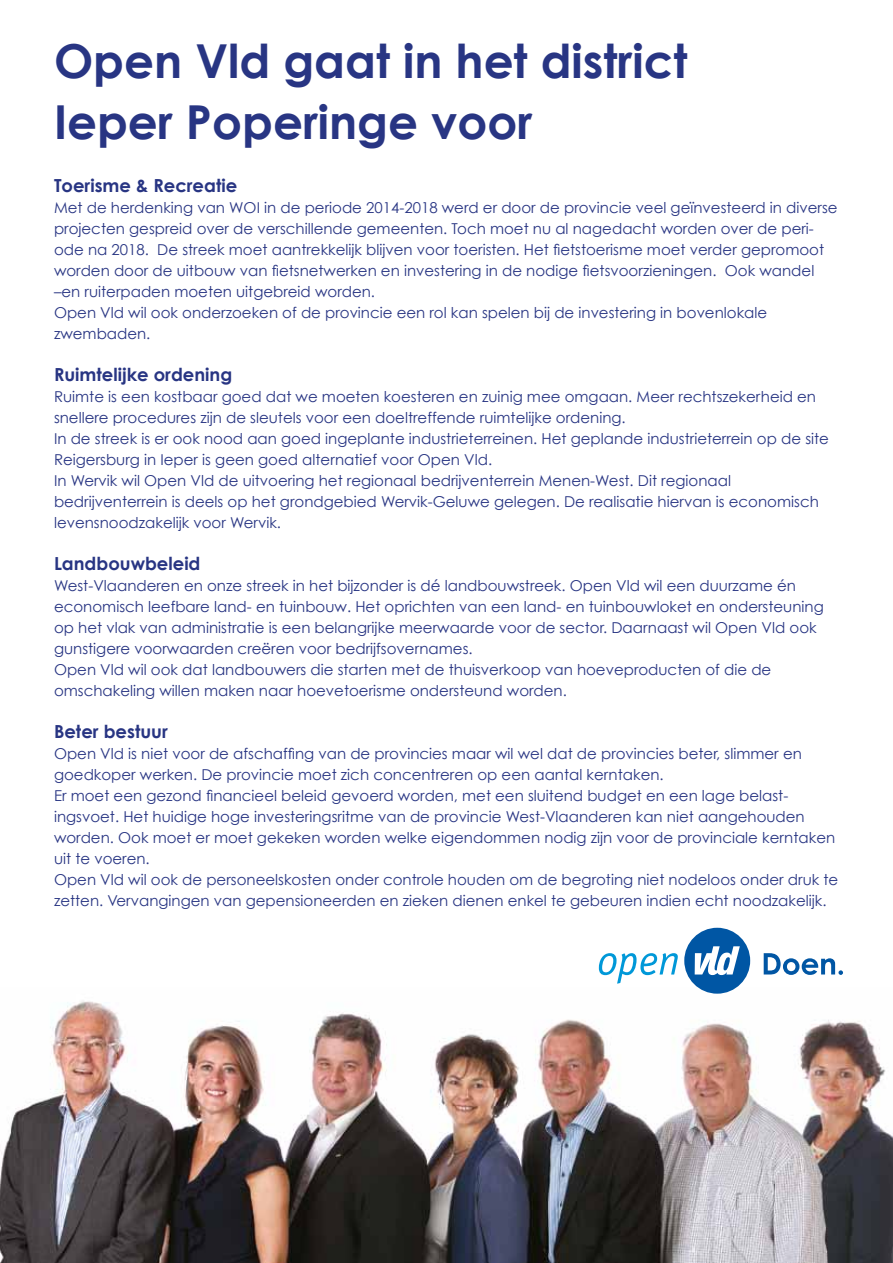
<style>
.page{position:relative;width:893px;height:1263px;background:#fff}
.page>*{position:absolute;margin:0;border:0;box-sizing:border-box;transform-origin:0 0}
.t1{font:700 46.8px/61.5px "Century Gothic";color:#283583}
.t2{font:700 18px "Century Gothic";color:#283583}
.t3{font:15px/21px "Century Gothic";color:#283583}
</style>
<div class="page">
<img style="left:0;top:988px;width:893px;height:275px">
<div style="left:684px;top:928px;width:66px;height:66px;background:#0056a4;border-radius:50%"></div>
<svg style="left:695px;top:946px;width:45px;height:29px"></svg>
<svg style="left:599px;top:953px;width:79px;height:31px"></svg>
<svg style="left:764px;top:953px;width:79px;height:22px"></svg>
<h1 class="t1" style="left:54px;top:28px;width:635px">Open Vld gaat in het district<br>Ieper Poperinge voor</h1>
<p class="t2" style="left:54px;top:172px;width:185px">Toerisme &amp; Recreatie</p>
<p class="t3" style="left:54px;top:197px;width:785px">Met de herdenking van WOI in de periode 2014-2018 werd er door de provincie veel geïnvesteerd in diverse projecten gespreid over de verschillende gemeenten. Toch moet nu al nagedacht worden over de peri&shy;ode na 2018. De streek moet aantrekkelijk blijven voor toeristen. Het fietstoerisme moet verder gepromoot worden door de uitbouw van fietsnetwerken en investering in de nodige fietsvoorzieningen. Ook wandel –en ruiterpaden moeten uitgebreid worden.<br>Open Vld wil ook onderzoeken of de provincie een rol kan spelen bij de investering in bovenlokale zwembaden.</p>
<p class="t2" style="left:54px;top:361px;width:180px">Ruimtelijke ordening</p>
<p class="t3" style="left:54px;top:386px;width:776px">Ruimte is een kostbaar goed dat we moeten koesteren en zuinig mee omgaan. Meer rechtszekerheid en snellere procedures zijn de sleutels voor een doeltreffende ruimtelijke ordening.<br>In de streek is er ook nood aan goed ingeplante industrieterreinen. Het geplande industrieterrein op de site Reigersburg in Ieper is geen goed alternatief voor Open Vld.<br>In Wervik wil Open Vld de uitvoering het regionaal bedrijventerrein Menen-West. Dit regionaal bedrijventerrein is deels op het grondgebied Wervik-Geluwe gelegen. De realisatie hiervan is economisch levensnoodzakelijk voor Wervik.</p>
<p class="t2" style="left:54px;top:550px;width:148px">Landbouwbeleid</p>
<p class="t3" style="left:54px;top:575px;width:771px">West-Vlaanderen en onze streek in het bijzonder is dé landbouwstreek. Open Vld wil een duurzame én economisch leefbare land- en tuinbouw. Het oprichten van een land- en tuinbouwloket en ondersteuning op het vlak van administratie is een belangrijke meerwaarde voor de sector. Daarnaast wil Open Vld ook gunstigere voorwaarden creëren voor bedrijfsovernames.<br>Open Vld wil ook dat landbouwers die starten met de thuisverkoop van hoeveproducten of die de omschakeling willen maken naar hoevetoerisme ondersteund worden.</p>
<p class="t2" style="left:54px;top:718px;width:115px">Beter bestuur</p>
<p class="t3" style="left:54px;top:743px;width:786px">Open Vld is niet voor de afschaffing van de provincies maar wil wel dat de provincies beter, slimmer en goedkoper werken. De provincie moet zich concentreren op een aantal kerntaken.<br>Er moet een gezond financieel beleid gevoerd worden, met een sluitend budget en een lage belast&shy;ingsvoet. Het huidige hoge investeringsritme van de provincie West-Vlaanderen kan niet aangehouden worden. Ook moet er moet gekeken worden welke eigendommen nodig zijn voor de provinciale kerntaken uit te voeren.<br>Open Vld wil ook de personeelskosten onder controle houden om de begroting niet nodeloos onder druk te zetten. Vervangingen van gepensioneerden en zieken dienen enkel te gebeuren indien echt noodzakelijk.</p>
</div>
